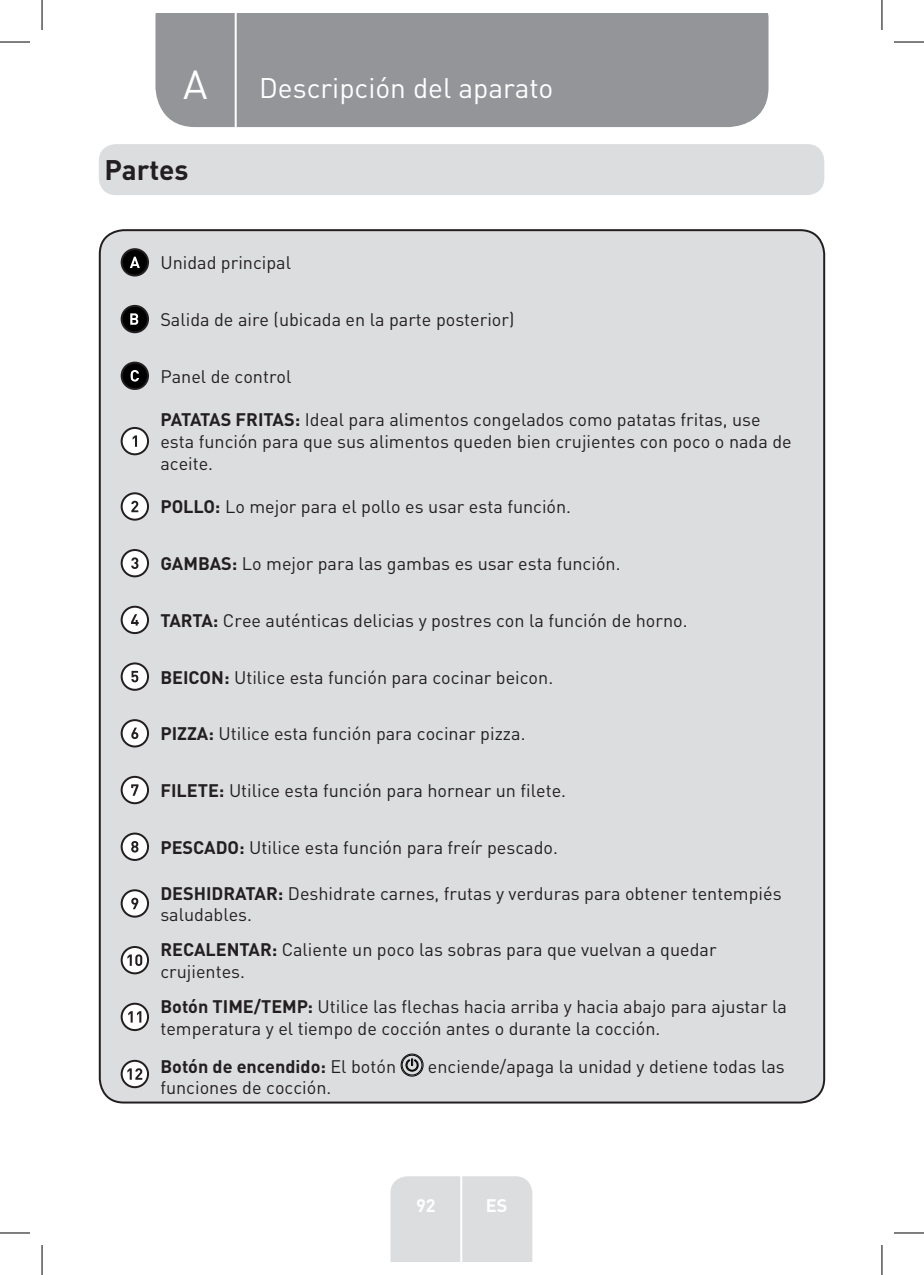
<style>
.page{position:relative;width:924px;height:1275px;background:#fff}
.page>*{position:absolute;margin:0;border:0;box-sizing:border-box;transform-origin:0 0}
.t1{font:40px "DIN Pro";color:#fff}
.TitreGauche__gabarit{font:28px "DIN Pro";color:#fff}
.Headline-01{font:700 28px "DIN Pro";color:#231f20}
.Left__Table{font:18px/21.6px "DIN Pro";color:#231f20}
.Left__Table-2{font:700 18px "DIN Pro";color:#231f20}
.t2{font:700 18px "DIN Pro";color:#fff}
.s1{font-weight:700}
.s2{font-weight:400}
</style>
<div class="page">
<div style="left:155px;top:14px;width:613px;height:113px;background:#939598"></div>
<div style="left:390px;top:1176px;width:142px;height:85px;background:#dcdddf"></div>
<hr style="left:460px;top:1153px;width:2px;height:108px;background:#fff">
<hr style="left:234px;top:14px;width:2px;height:116px;background:#fff">
<div style="left:99px;top:144px;width:724px;height:51px;background:#dcdddf;border-radius:17px"></div>
<div style="left:100px;top:230px;width:723px;height:872px;background:#dcdddf;border-radius:24px"></div>
<div style="left:122px;top:249px;width:26px;height:26px;background:#000;border-radius:50%"></div>
<div style="left:121px;top:248px;width:28px;height:28px;border:2px solid #231f20;border-radius:50%"></div>
<svg style="left:130px;top:257px;width:10px;height:11px"></svg>
<div style="left:122px;top:306px;width:26px;height:26px;background:#000;border-radius:50%"></div>
<div style="left:121px;top:305px;width:28px;height:28px;border:2px solid #231f20;border-radius:50%"></div>
<svg style="left:130px;top:313px;width:8px;height:12px"></svg>
<div style="left:122px;top:362px;width:26px;height:27px;background:#000;border-radius:50%"></div>
<div style="left:121px;top:361px;width:28px;height:29px;border:2px solid #231f20;border-radius:50%"></div>
<svg style="left:130px;top:370px;width:9px;height:11px"></svg>
<div style="left:122px;top:428px;width:26px;height:26px;background:#fff;border-radius:50%"></div>
<div style="left:121px;top:427px;width:28px;height:28px;border:2px solid #231f20;border-radius:50%"></div>
<svg style="left:133px;top:435px;width:4px;height:12px"></svg>
<svg style="left:122px;top:493px;width:26px;height:26px"></svg>
<div style="left:121px;top:492px;width:28px;height:28px;border:2px solid #231f20;border-radius:50%"></div>
<svg style="left:131px;top:501px;width:7px;height:11px"></svg>
<div style="left:122px;top:550px;width:26px;height:26px;background:#fff;border-radius:50%"></div>
<div style="left:121px;top:549px;width:28px;height:28px;border:2px solid #231f20;border-radius:50%"></div>
<svg style="left:131px;top:557px;width:7px;height:12px"></svg>
<div style="left:122px;top:607px;width:26px;height:26px;background:#fff;border-radius:50%"></div>
<div style="left:121px;top:606px;width:28px;height:28px;border:2px solid #231f20;border-radius:50%"></div>
<svg style="left:131px;top:614px;width:8px;height:11px"></svg>
<svg style="left:122px;top:663px;width:26px;height:27px"></svg>
<div style="left:121px;top:662px;width:28px;height:29px;border:2px solid #231f20;border-radius:50%"></div>
<svg style="left:131px;top:671px;width:7px;height:11px"></svg>
<div style="left:122px;top:720px;width:26px;height:26px;background:#fff;border-radius:50%"></div>
<div style="left:121px;top:719px;width:28px;height:28px;border:2px solid #231f20;border-radius:50%"></div>
<svg style="left:131px;top:727px;width:7px;height:12px"></svg>
<div style="left:122px;top:777px;width:26px;height:26px;background:#fff;border-radius:50%"></div>
<div style="left:121px;top:776px;width:28px;height:28px;border:2px solid #231f20;border-radius:50%"></div>
<svg style="left:131px;top:784px;width:7px;height:11px"></svg>
<svg style="left:122px;top:833px;width:26px;height:27px"></svg>
<div style="left:121px;top:832px;width:28px;height:29px;border:2px solid #231f20;border-radius:50%"></div>
<svg style="left:131px;top:841px;width:7px;height:11px"></svg>
<div style="left:122px;top:890px;width:26px;height:26px;background:#fff;border-radius:50%"></div>
<div style="left:121px;top:889px;width:28px;height:28px;border:2px solid #231f20;border-radius:50%"></div>
<svg style="left:131px;top:897px;width:7px;height:12px"></svg>
<svg style="left:122px;top:947px;width:26px;height:26px"></svg>
<div style="left:121px;top:946px;width:28px;height:28px;border:2px solid #231f20;border-radius:50%"></div>
<svg style="left:127px;top:954px;width:15px;height:12px"></svg>
<svg style="left:122px;top:1003px;width:26px;height:27px"></svg>
<div style="left:121px;top:1002px;width:28px;height:29px;border:2px solid #231f20;border-radius:50%"></div>
<svg style="left:128px;top:1011px;width:13px;height:11px"></svg>
<svg style="left:122px;top:1060px;width:26px;height:27px"></svg>
<div style="left:121px;top:1059px;width:28px;height:29px;border:2px solid #231f20;border-radius:50%"></div>
<svg style="left:127px;top:1068px;width:15px;height:11px"></svg>
<svg style="left:400px;top:1053px;width:23px;height:23px"></svg>
<hr style="left:0;top:42px;width:30px;height:1px;background:#000">
<hr style="left:893px;top:42px;width:30px;height:1px;background:#000">
<hr style="left:0;top:1232px;width:30px;height:1px;background:#000">
<hr style="left:893px;top:1232px;width:30px;height:1px;background:#000">
<hr style="left:42px;top:0;width:1px;height:30px;background:#000">
<hr style="left:42px;top:1245px;width:1px;height:30px;background:#000">
<hr style="left:881px;top:0;width:1px;height:30px;background:#000">
<hr style="left:881px;top:1245px;width:1px;height:30px;background:#000">
<p class="t1" style="left:183px;top:57px;width:26px">A</p>
<p class="TitreGauche__gabarit" style="left:259px;top:69px;width:296px">Descripción del aparato</p>
<p class="Headline-01" style="left:104px;top:147px;width:86px">Partes</p>
<p class="Left__Table" style="left:160px;top:251px;width:132px">Unidad principal</p>
<p class="Left__Table" style="left:160px;top:308px;width:355px">Salida de aire (ubicada en la parte posterior)</p>
<p class="Left__Table" style="left:160px;top:364px;width:133px">Panel de control</p>
<p class="Left__Table" style="left:160px;top:408px;width:632px"><span class="s1">PATATAS FRITAS:</span> Ideal para alimentos congelados como patatas fritas, use esta función para que sus alimentos queden bien crujientes con poco o nada de aceite.</p>
<p class="Left__Table" style="left:160px;top:495px;width:412px"><span class="s1">POLLO:</span> Lo mejor para el pollo es usar esta función.</p>
<p class="Left__Table" style="left:160px;top:552px;width:461px"><span class="s1">GAMBAS:</span> Lo mejor para las gambas es usar esta función.</p>
<p class="Left__Table" style="left:160px;top:609px;width:528px"><span class="s1">TARTA:</span> Cree auténticas delicias y postres con la función de horno.</p>
<p class="Left__Table" style="left:160px;top:665px;width:394px"><span class="s1">BEICON:</span> Utilice esta función para cocinar beicon.</p>
<p class="Left__Table" style="left:160px;top:722px;width:366px"><span class="s1">PIZZA:</span> Utilice esta función para cocinar pizza.</p>
<p class="Left__Table" style="left:160px;top:779px;width:407px"><span class="s1">FILETE:</span> Utilice esta función para hornear un filete.</p>
<p class="Left__Table" style="left:160px;top:835px;width:399px"><span class="s1">PESCADO:</span> Utilice esta función para freír pescado.</p>
<p class="Left__Table" style="left:160px;top:881px;width:622px"><span class="s1">DESHIDRATAR:</span> Deshidrate carnes, frutas y verduras para obtener tentempiés saludables.</p>
<p class="Left__Table" style="left:160px;top:938px;width:557px"><span class="s1">RECALENTAR:</span> Caliente un poco las sobras para que vuelvan a quedar crujientes.</p>
<p class="Left__Table" style="left:160px;top:995px;width:627px"><span class="s1">Botón TIME/TEMP:</span> Utilice las flechas hacia arriba y hacia abajo para ajustar la temperatura y el tiempo de cocción antes o durante la cocción.</p>
<p class="Left__Table-2" style="left:160px;top:1051px;width:237px">Botón de encendido: <span class="s2">El botón</span></p>
<p class="Left__Table" style="left:427px;top:1054px;width:358px">enciende/apaga la unidad y detiene todas las</p>
<p class="Left__Table" style="left:160px;top:1076px;width:172px">funciones de cocción.</p>
<p class="t2" style="left:416px;top:1190px;width:21px">92</p>
<p class="t2" style="left:485px;top:1190px;width:23px">ES</p>
</div>
